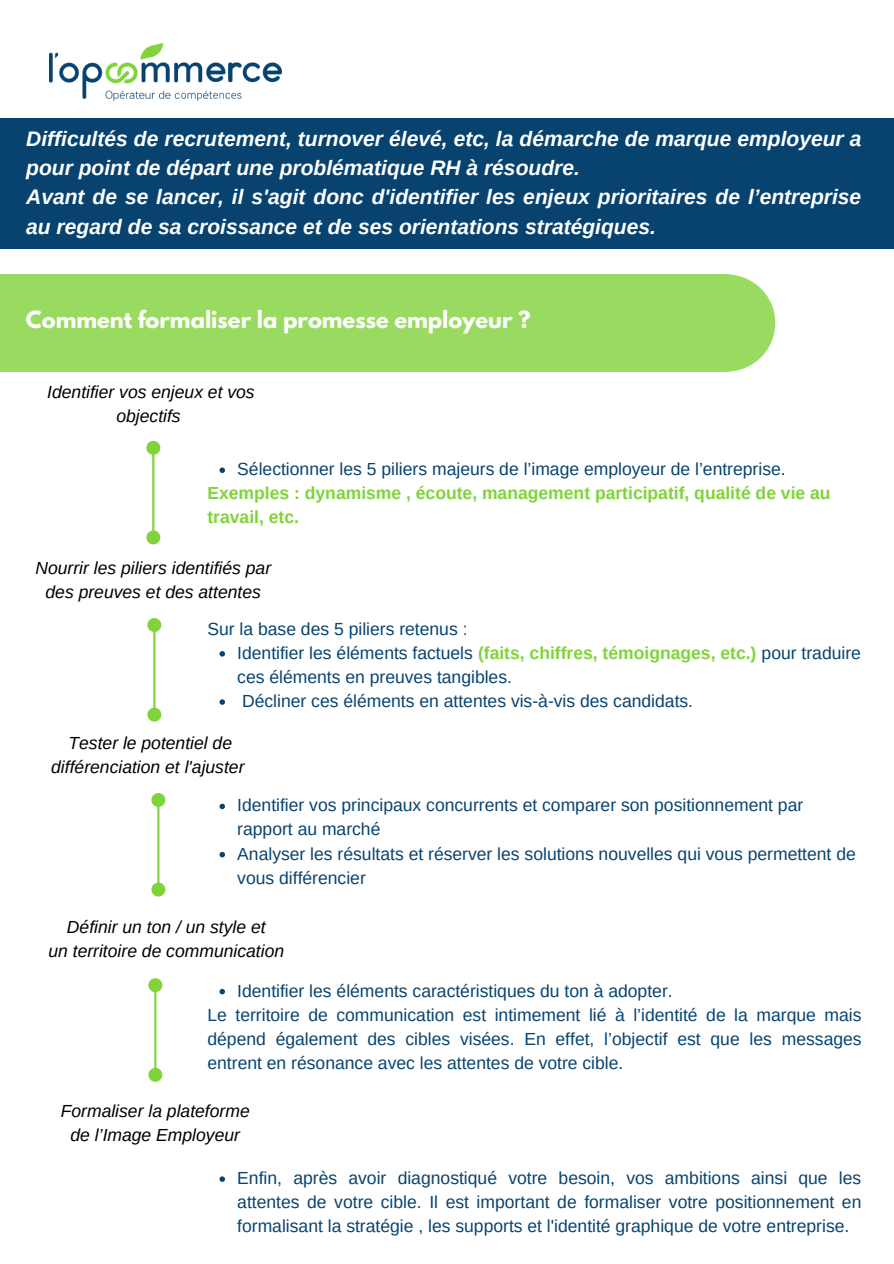
<style>
.page{position:relative;width:894px;height:1264px;background:#fff}
.page>*{position:absolute;margin:0;border:0;box-sizing:border-box;transform-origin:0 0}
.t1{font:italic 700 21px/29.2px "Arimo";color:#fff}
.t2{font:700 21px "League Spartan";color:#fff}
.t3{font:17.55px/24.2px "Arimo";color:#08436f}
.t4{font:italic 17.55px/24.2px "Arimo";color:#000;text-align:center}
.t5{font:700 17.55px/24.2px "Arimo";color:#80d33a}
.s1{font-weight:700;color:#80d33a}
</style>
<div class="page">
<img style="left:49px;top:43px;width:232px;height:58px">
<svg style="left:146px;top:441px;width:14px;height:103px"></svg>
<svg style="left:147px;top:618px;width:14px;height:103px"></svg>
<svg style="left:151px;top:793px;width:14px;height:103px"></svg>
<svg style="left:148px;top:978px;width:14px;height:103px"></svg>
<div style="left:0;top:118px;width:893px;height:130px;background:#08436f"></div>
<div style="left:0;top:274px;width:775px;height:98px;background:#99db61"></div>
<svg style="left:219px;top:467px;width:6px;height:6px"></svg>
<svg style="left:219px;top:651px;width:6px;height:5px"></svg>
<svg style="left:219px;top:699px;width:6px;height:5px"></svg>
<svg style="left:219px;top:803px;width:6px;height:6px"></svg>
<svg style="left:219px;top:851px;width:6px;height:6px"></svg>
<svg style="left:219px;top:988px;width:6px;height:6px"></svg>
<svg style="left:219px;top:1176px;width:6px;height:5px"></svg>
<p class="t1" style="left:26px;top:124px;width:836px">Difficultés de recrutement, turnover élevé, etc, la démarche de marque employeur a pour point de départ une problématique RH à résoudre.</p>
<p class="t1" style="left:26px;top:182px;width:836px">Avant de se lancer, il s'agit donc d'identifier les enjeux prioritaires de l’entreprise au regard de sa croissance et de ses orientations stratégiques.</p>
<p class="t2" style="left:26px;top:309px;width:506px">Comment formaliser la promesse employeur ?</p>
<p class="t4" style="left:47px;top:380px;width:209px">Identifier vos enjeux et vos objectifs</p>
<p class="t3" style="left:237px;top:457px;width:550px">Sélectionner les 5 piliers majeurs de l’image employeur de l’entreprise.</p>
<p class="t5" style="left:207px;top:481px;width:624px">Exemples : dynamisme , écoute, management participatif, qualité de vie au travail, etc.</p>
<p class="t4" style="left:35px;top:556px;width:237px">Nourrir les piliers identifiés par des preuves et des attentes</p>
<p class="t3" style="left:207px;top:616px;width:261px">Sur la base des 5 piliers retenus :</p>
<p class="t3" style="left:237px;top:640px;width:625px">Identifier les éléments factuels <span class="s1">(faits, chiffres, témoignages, etc.)</span> pour traduire ces éléments en preuves tangibles.</p>
<p class="t3" style="left:242px;top:688px;width:452px">Décliner ces éléments en attentes vis-à-vis des candidats.</p>
<p class="t4" style="left:51px;top:730px;width:195px">Tester le potentiel de différenciation et l'ajuster</p>
<p class="t3" style="left:237px;top:793px;width:567px">Identifier vos principaux concurrents et comparer son positionnement par rapport au marché</p>
<p class="t3" style="left:237px;top:841px;width:620px">Analyser les résultats et réserver les solutions nouvelles qui vous permettent de vous différencier</p>
<p class="t4" style="left:67px;top:914px;width:200px">Définir un ton / un style et</p>
<p class="t4" style="left:48px;top:938px;width:237px">un territoire de communication</p>
<p class="t3" style="left:237px;top:978px;width:437px">Identifier les éléments caractéristiques du ton à adopter.</p>
<p class="t3" style="left:207px;top:1002px;width:655px;text-align:justify">Le territoire de communication est intimement lié à l’identité de la marque mais dépend également des cibles visées. En effet, l’objectif est que les messages entrent en résonance avec les attentes de votre cible.</p>
<p class="t4" style="left:61px;top:1098px;width:190px">Formaliser la plateforme</p>
<p class="t4" style="left:70px;top:1122px;width:171px">de l’Image Employeur</p>
<p class="t3" style="left:237px;top:1165px;width:625px;text-align:justify">Enfin, après avoir diagnostiqué votre besoin, vos ambitions ainsi que les attentes de votre cible. Il est important de formaliser votre positionnement en formalisant la stratégie , les supports et l'identité graphique de votre entreprise.</p>
</div>
